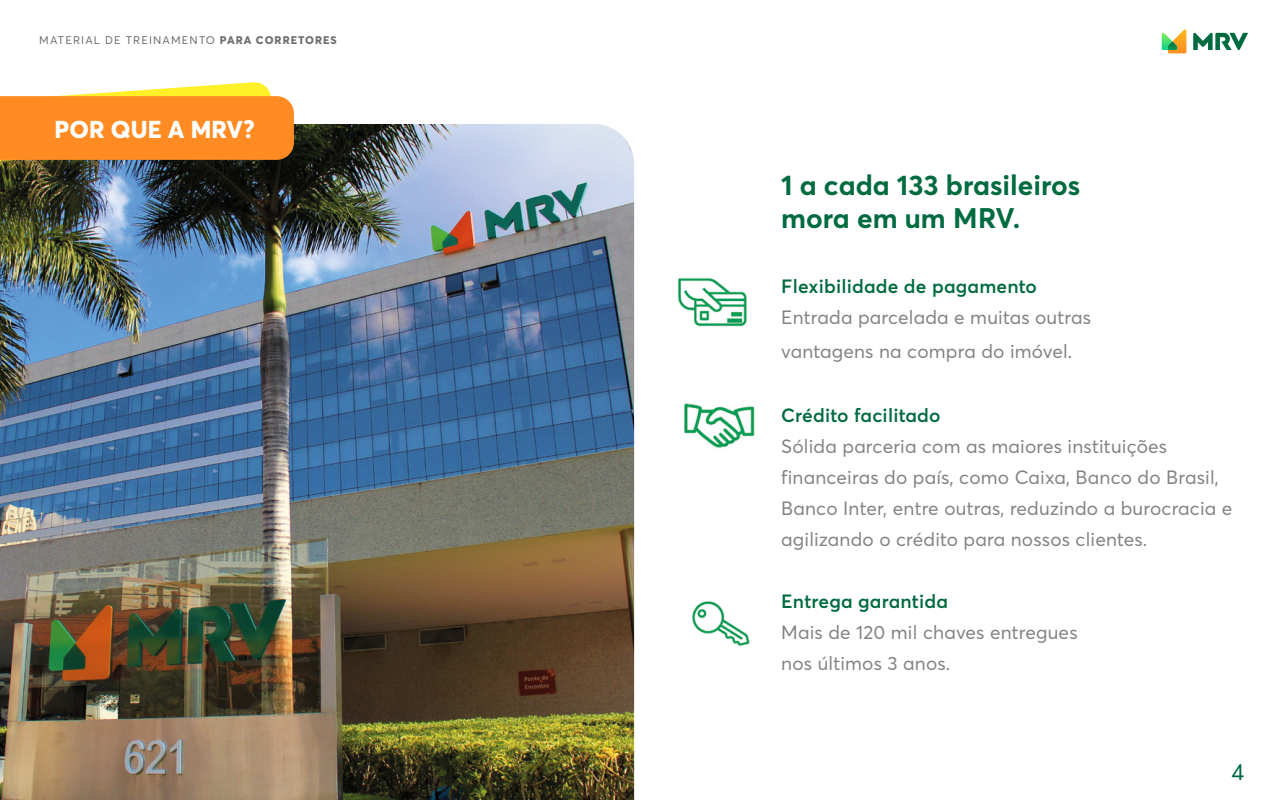
<style>
.page{position:relative;width:1280px;height:800px;background:#fff}
.page>*{position:absolute;margin:0;border:0;box-sizing:border-box;transform-origin:0 0}
.t1{font:700 28px/33.6px "Averta Std";color:#006b3f}
.t2{font:800 24.1px "Averta Std";letter-spacing:.01em;color:#fff}
.t3{font:23px "Averta Std";color:#006b3f}
.t4{font:19px/31px "Averta Std";letter-spacing:.01em;color:#838383}
.t5{font:600 19px "Averta Std";letter-spacing:.01em;color:#006b3f}
.t6{font:11px "Averta Std";letter-spacing:.105em;color:#706f6f}
.s1{font-weight:800}
</style>
<div class="page">
<svg style="left:1193px;top:33px;width:55px;height:17px"></svg>
<svg style="left:1162px;top:29px;width:24px;height:24px"></svg>
<img style="left:692px;top:601px;width:58px;height:45px">
<img style="left:678px;top:278px;width:69px;height:49px">
<img style="left:684px;top:403px;width:71px;height:45px">
<img style="left:0;top:124px;width:634px;height:676px">
<svg style="left:0;top:82px;width:294px;height:82px"></svg>
<p class="t6" style="left:39px;top:32px;width:299px">MATERIAL DE TREINAMENTO <span class="s1">PARA CORRETORES</span></p>
<p class="t2" style="left:54px;top:112px;width:202px">POR QUE A MRV?</p>
<h1 class="t1" style="left:781px;top:167px;width:301px">1 a cada 133 brasileiros mora em um MRV.</h1>
<p class="t5" style="left:781px;top:273px;width:257px">Flexibilidade de pagamento</p>
<p class="t4" style="left:781px;top:300px;width:311px;line-height:33.6px">Entrada parcelada e muitas outras vantagens na compra do imóvel.</p>
<p class="t5" style="left:781px;top:402px;width:161px">Crédito facilitado</p>
<p class="t4" style="left:781px;top:430px;width:453px">Sólida parceria com as maiores instituições financeiras do país, como Caixa, Banco do Brasil, Banco Inter, entre outras, reduzindo a burocracia e agilizando o crédito para nossos clientes.</p>
<p class="t5" style="left:781px;top:588px;width:168px">Entrega garantida</p>
<p class="t4" style="left:781px;top:616px;width:298px">Mais de 120 mil chaves entregues nos últimos 3 anos.</p>
<p class="t3" style="left:1232px;top:757px;width:14px">4</p>
</div>
